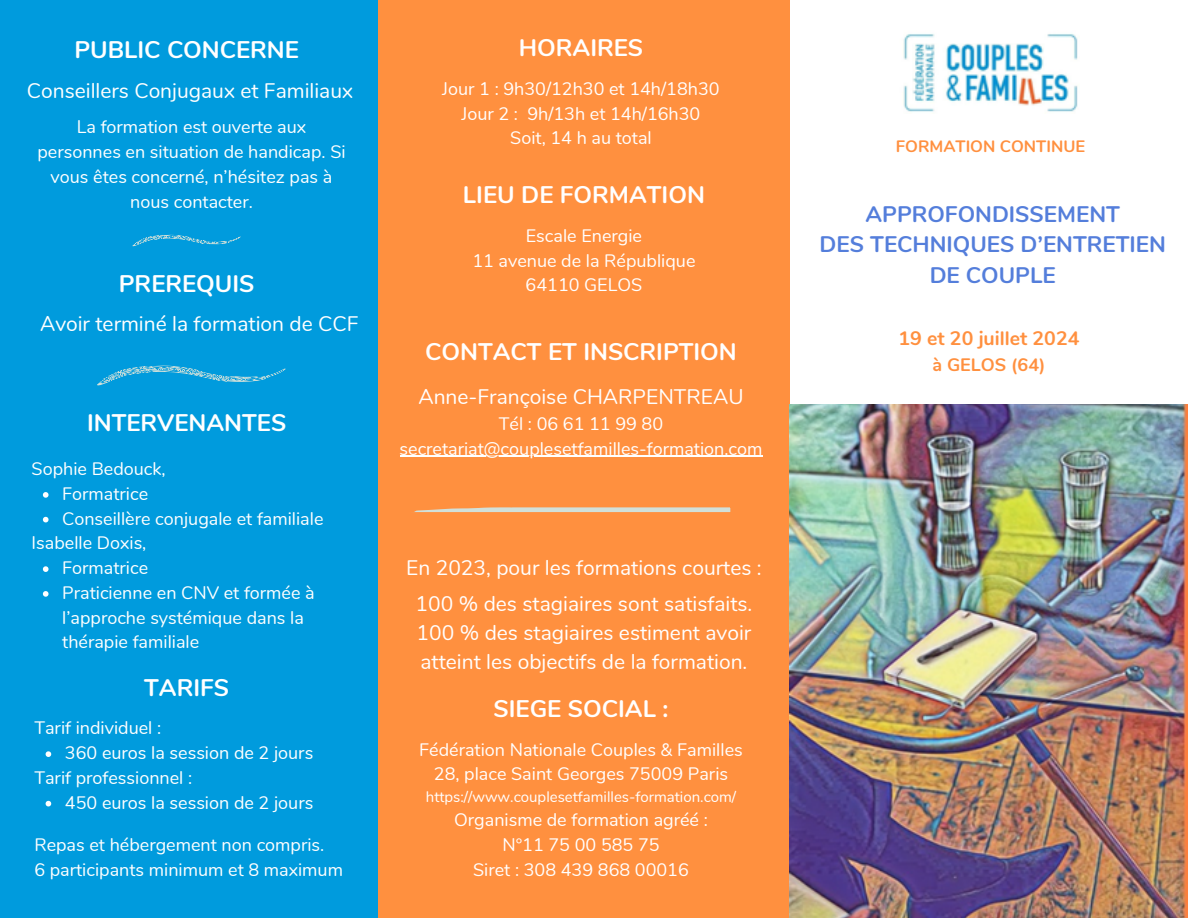
<style>
.page{position:relative;width:1188px;height:918px;background:#fff}
.page>*{position:absolute;margin:0;border:0;box-sizing:border-box;transform-origin:0 0}
.t1{font:700 24px "Nunito";color:#fff}
.t2{font:700 22.5px/30.3px "Nunito";color:#547edb;text-align:center}
.t3{font:21px/29.2px "Nunito";color:#fff;text-align:justify}
.t4{font:700 19.5px "Nunito";color:#ff903f}
.t5{font:18px/24.8px "Nunito";color:#fff;text-align:center}
.t6{font:700 18px "Nunito";color:#ff903f}
.t7{font:700 16.5px "Nunito";color:#ff903f}
.t8{font:15px "Nunito";color:#fff}
</style>
<div class="page">
<div style="left:378px;top:0;width:412px;height:917px;background:#ff903f"></div>
<div style="left:0;top:0;width:378px;height:918px;background:#009bdd"></div>
<img style="left:790px;top:404px;width:398px;height:514px">
<svg style="left:414px;top:507px;width:317px;height:6px"></svg>
<svg style="left:97px;top:366px;width:189px;height:19px"></svg>
<img style="left:903px;top:34px;width:175px;height:78px">
<hr style="left:400px;top:456px;width:362px;height:1px;background:#fff">
<svg style="left:43px;top:492px;width:6px;height:6px"></svg>
<svg style="left:43px;top:517px;width:6px;height:5px"></svg>
<svg style="left:43px;top:566px;width:6px;height:6px"></svg>
<svg style="left:43px;top:591px;width:6px;height:6px"></svg>
<svg style="left:46px;top:751px;width:5px;height:6px"></svg>
<svg style="left:46px;top:801px;width:5px;height:5px"></svg>
<svg style="left:132px;top:235px;width:109px;height:11px"></svg>
<h5 class="t1" style="left:74px;top:34px;width:226px">PUBLIC CONCERNE</h5>
<p class="t3" style="left:27px;top:76px;width:328px">Conseillers Conjugaux et Familiaux</p>
<p class="t5" style="left:37px;top:115px;width:310px">La formation est ouverte aux personnes en situation de handicap. Si vous êtes concerné, n’hésitez pas à nous contacter.</p>
<h5 class="t1" style="left:119px;top:268px;width:137px">PREREQUIS</h5>
<h1 class="t3" style="left:40px;top:310px;width:320px">Avoir terminé la formation de CCF</h1>
<p class="t1" style="left:87px;top:407px;width:201px">INTERVENANTES</p>
<h5 class="t5" style="left:32px;top:457px;width:136px">Sophie Bedouck,</h5>
<h1 class="t5" style="left:62px;top:482px;width:88px">Formatrice</h1>
<h5 class="t5" style="left:62px;top:506px;width:263px">Conseillère conjugale et familiale</h5>
<h1 class="t5" style="left:32px;top:531px;width:116px">Isabelle Doxis,</h1>
<h5 class="t5" style="left:62px;top:556px;width:88px">Formatrice</h5>
<p class="t5" style="left:62px;top:581px;width:254px;text-align:left">Praticienne en CNV et formée à l’approche systémique dans la thérapie familiale</p>
<h5 class="t1" style="left:144px;top:672px;width:86px">TARIFS</h5>
<h3 class="t5" style="left:34px;top:716px;width:128px">Tarif individuel :</h3>
<h3 class="t5" style="left:65px;top:741px;width:250px">360 euros la session de 2 jours</h3>
<h1 class="t5" style="left:34px;top:766px;width:159px">Tarif professionnel :</h1>
<p class="t5" style="left:65px;top:790px;width:250px">450 euros la session de 2 jours</p>
<p class="t5" style="left:34px;top:833px;width:310px;text-align:left">Repas et hébergement non compris.<br>6 participants minimum et 8 maximum</p>
<p class="t1" style="left:519px;top:32px;width:126px">HORAIRES</p>
<p class="t5" style="left:442px;top:77px;width:279px">Jour 1 : 9h30/12h30 et 14h/18h30<br>Jour 2 : 9h/13h et 14h/16h30<br>Soit, 14 h au total</p>
<p class="t1" style="left:463px;top:179px;width:243px">LIEU DE FORMATION</p>
<p class="t5" style="left:472px;top:224px;width:225px">Escale Energie<br>11 avenue de la République<br>64110 GELOS</p>
<h5 class="t1" style="left:425px;top:335px;width:313px">CONTACT ET INSCRIPTION</h5>
<p class="t3" style="left:418px;top:382px;width:327px">Anne-Françoise CHARPENTREAU</p>
<p class="t5" style="left:499px;top:411px;width:166px">Tél : 06 61 11 99 80</p>
<h1 class="t5" style="left:400px;top:436px;width:364px">secretariat@couplesetfamilles-formation.com</h1>
<h4 class="t3" style="left:406px;top:554px;width:357px">En 2023, pour les formations courtes :</h4>
<h1 class="t3" style="left:416px;top:589px;width:338px">100 % des stagiaires sont satisfaits.<br>100 % des stagiaires estiment avoir atteint les objectifs de la formation.</h1>
<h1 class="t1" style="left:494px;top:692px;width:177px">SIEGE SOCIAL :</h1>
<h5 class="t5" style="left:419px;top:737px;width:325px">Fédération Nationale Couples &amp; Familles</h5>
<p class="t5" style="left:434px;top:762px;width:296px">28, place Saint Georges 75009 Paris</p>
<p class="t8" style="left:426px;top:787px;width:312px">https://www.couplesetfamilles-formation.com/</p>
<h5 class="t5" style="left:454px;top:808px;width:255px">Organisme de formation agréé :</h5>
<p class="t5" style="left:502px;top:833px;width:159px">N°11 75 00 585 75</p>
<p class="t5" style="left:473px;top:857px;width:217px">Siret : 308 439 868 00016</p>
<h3 class="t7" style="left:896px;top:136px;width:191px">FORMATION CONTINUE</h3>
<p class="t2" style="left:820px;top:200px;width:348px">APPROFONDISSEMENT<br>DES TECHNIQUES D’ENTRETIEN<br>DE COUPLE</p>
<h1 class="t4" style="left:898px;top:326px;width:182px">19 et 20 juillet 2024</h1>
<h1 class="t6" style="left:932px;top:353px;width:115px">à GELOS (64)</h1>
</div>
